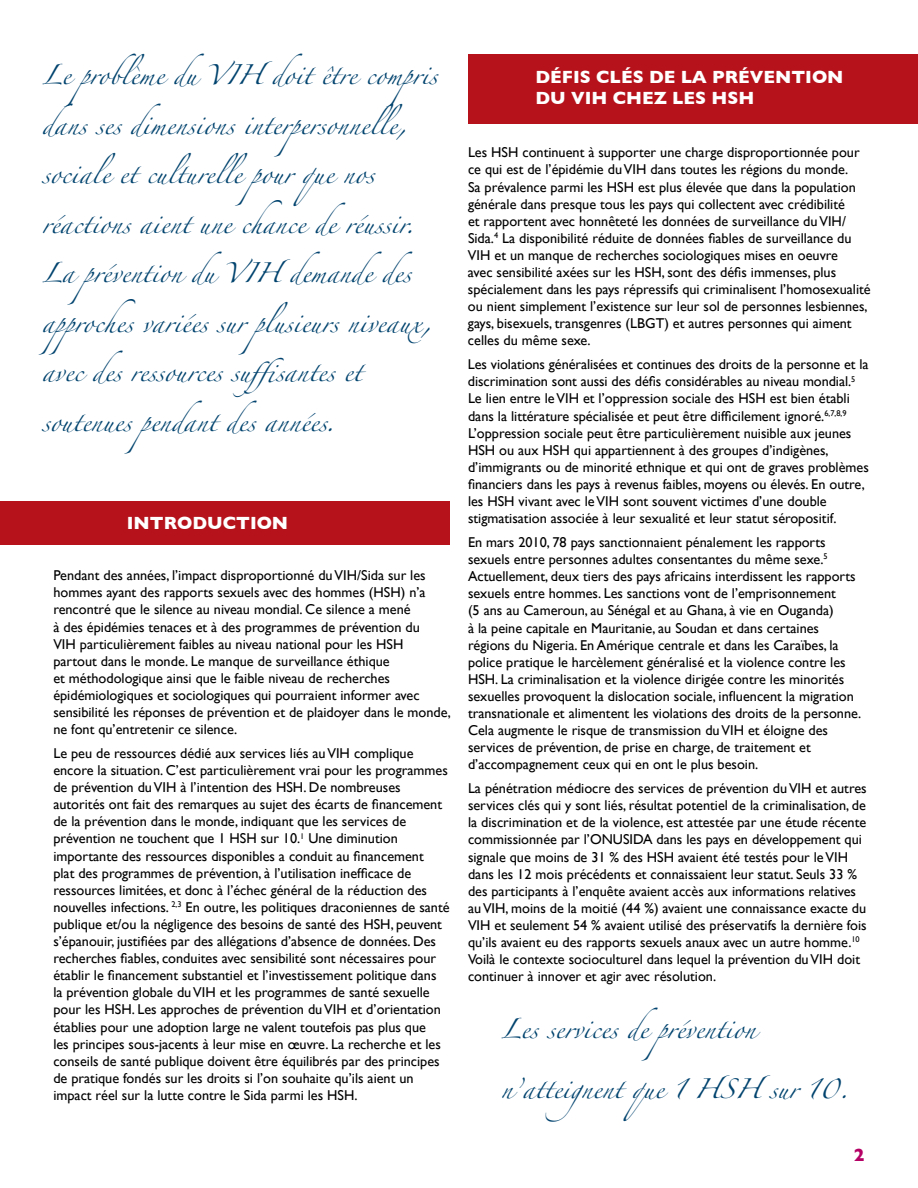
<style>
.page{position:relative;width:918px;height:1188px;background:#fff}
.page>*{position:absolute;margin:0;border:0;box-sizing:border-box;transform-origin:0 0}
.t1{font:18px "Zapfino";color:#00436e}
.t2{font:700 18px/21.6px "Gill Sans";color:#fff}
.t3{font:700 18px "Gill Sans";color:#b50066}
.t4{font:14.25px/17.1px "Gill Sans";color:#000}
</style>
<div class="page">
<div style="left:0;top:501px;width:449px;height:44px;background:#b5121b"></div>
<div style="left:468px;top:54px;width:450px;height:69px;background:#b5121b"></div>
<p class="t1" style="left:42px;top:68px;width:397px">Le problème du VIH doit être compris</p>
<p class="t1" style="left:42px;top:117px;width:366px">dans ses dimensions interpersonnelle,</p>
<p class="t1" style="left:42px;top:167px;width:334px">sociale et culturelle pour que nos</p>
<p class="t1" style="left:42px;top:216px;width:374px">réactions aient une chance de réussir.</p>
<p class="t1" style="left:42px;top:266px;width:372px">La prévention du VIH demande des</p>
<p class="t1" style="left:42px;top:315px;width:391px">approches variées sur plusieurs niveaux,</p>
<p class="t1" style="left:42px;top:365px;width:321px">avec des ressources suffisantes et</p>
<p class="t1" style="left:42px;top:414px;width:295px">soutenues pendant des années.</p>
<p class="t2" style="left:127px;top:512px;width:163px">INTRODUCTION</p>
<p class="t4" style="left:53px;top:567px;width:399px">Pendant des années, l’impact disproportionné du VIH/Sida sur les hommes ayant des rapports sexuels avec des hommes (HSH) n’a rencontré que le silence au niveau mondial. Ce silence a mené<br>à des épidémies tenaces et à des programmes de prévention du<br>VIH particulièrement faibles au niveau national pour les HSH<br>partout dans le monde. Le manque de surveillance éthique<br>et méthodologique ainsi que le faible niveau de recherches épidémiologiques et sociologiques qui pourraient informer avec sensibilité les réponses de prévention et de plaidoyer dans le monde, ne font qu’entretenir ce silence.</p>
<p class="t4" style="left:53px;top:744px;width:398px">Le peu de ressources dédié aux services liés au VIH complique encore la situation. C’est particulièrement vrai pour les programmes de prévention du VIH à l’intention des HSH. De nombreuses autorités ont fait des remarques au sujet des écarts de financement de la prévention dans le monde, indiquant que les services de prévention ne touchent que 1 HSH sur 10.<sup>1</sup> Une diminution importante des ressources disponibles a conduit au financement<br>plat des programmes de prévention, à l’utilisation inefficace de ressources limitées, et donc à l’échec général de la réduction des nouvelles infections. <sup>2,3</sup> En outre, les politiques draconiennes de santé publique et/ou la négligence des besoins de santé des HSH, peuvent s’épanouir, justifiées par des allégations d’absence de données. Des recherches fiables, conduites avec sensibilité sont nécessaires pour établir le financement substantiel et l’investissement politique dans<br>la prévention globale du VIH et les programmes de santé sexuelle pour les HSH. Les approches de prévention du VIH et d’orientation établies pour une adoption large ne valent toutefois pas plus que<br>les principes sous-jacents à leur mise en œuvre. La recherche et les conseils de santé publique doivent être équilibrés par des principes de pratique fondés sur les droits si l’on souhaite qu’ils aient un impact réel sur la lutte contre le Sida parmi les HSH.</p>
<p class="t2" style="left:536px;top:66px;width:309px">DÉFIS CLÉS DE LA PRÉVENTION<br>DU VIH CHEZ LES HSH</p>
<p class="t4" style="left:468px;top:144px;width:404px">Les HSH continuent à supporter une charge disproportionnée pour ce qui est de l’épidémie du VIH dans toutes les régions du monde.<br>Sa prévalence parmi les HSH est plus élevée que dans la population générale dans presque tous les pays qui collectent avec crédibilité<br>et rapportent avec honnêteté les données de surveillance du VIH/ Sida.<sup>4</sup> La disponibilité réduite de données fiables de surveillance du VIH et un manque de recherches sociologiques mises en oeuvre<br>avec sensibilité axées sur les HSH, sont des défis immenses, plus spécialement dans les pays répressifs qui criminalisent l’homosexualité ou nient simplement l’existence sur leur sol de personnes lesbiennes, gays, bisexuels, transgenres (LBGT) et autres personnes qui aiment celles du même sexe.</p>
<p class="t4" style="left:468px;top:356px;width:402px">Les violations généralisées et continues des droits de la personne et la discrimination sont aussi des défis considérables au niveau mondial.<sup>5<br></sup>Le lien entre le VIH et l’oppression sociale des HSH est bien établi dans la littérature spécialisée et peut être difficilement ignoré.<sup>6,7,8,9<br></sup>L’oppression sociale peut être particulièrement nuisible aux jeunes HSH ou aux HSH qui appartiennent à des groupes d’indigènes, d’immigrants ou de minorité ethnique et qui ont de graves problèmes financiers dans les pays à revenus faibles, moyens ou élevés. En outre, les HSH vivant avec le VIH sont souvent victimes d’une double stigmatisation associée à leur sexualité et leur statut séropositif.</p>
<p class="t4" style="left:468px;top:534px;width:395px">En mars 2010, 78 pays sanctionnaient pénalement les rapports sexuels entre personnes adultes consentantes du même sexe.<sup>5<br></sup>Actuellement, deux tiers des pays africains interdissent les rapports sexuels entre hommes. Les sanctions vont de l’emprisonnement<br>(5 ans au Cameroun, au Sénégal et au Ghana, à vie en Ouganda)<br>à la peine capitale en Mauritanie, au Soudan et dans certaines régions du Nigeria. En Amérique centrale et dans les Caraïbes, la police pratique le harcèlement généralisé et la violence contre les HSH. La criminalisation et la violence dirigée contre les minorités sexuelles provoquent la dislocation sociale, influencent la migration transnationale et alimentent les violations des droits de la personne.<br>Cela augmente le risque de transmission du VIH et éloigne des services de prévention, de prise en charge, de traitement et d’accompagnement ceux qui en ont le plus besoin.</p>
<p class="t4" style="left:468px;top:780px;width:400px">La pénétration médiocre des services de prévention du VIH et autres services clés qui y sont liés, résultat potentiel de la criminalisation, de la discrimination et de la violence, est attestée par une étude récente commissionnée par l’ONUSIDA dans les pays en développement qui signale que moins de 31 % des HSH avaient été testés pour le VIH dans les 12 mois précédents et connaissaient leur statut. Seuls 33 % des participants à l’enquête avaient accès aux informations relatives au VIH, moins de la moitié (44 %) avaient une connaissance exacte du VIH et seulement 54 % avaient utilisé des préservatifs la dernière fois qu’ils avaient eu des rapports sexuels anaux avec un autre homme.<sup>10<br></sup>Voilà le contexte socioculturel dans lequel la prévention du VIH doit continuer à innover et agir avec résolution.</p>
<p class="t1" style="left:501px;top:1022px;width:256px">Les services de prévention</p>
<p class="t1" style="left:501px;top:1082px;width:349px">n’atteignent que 1 HSH sur 10.</p>
<p class="t3" style="left:854px;top:1144px;width:12px">2</p>
</div>
